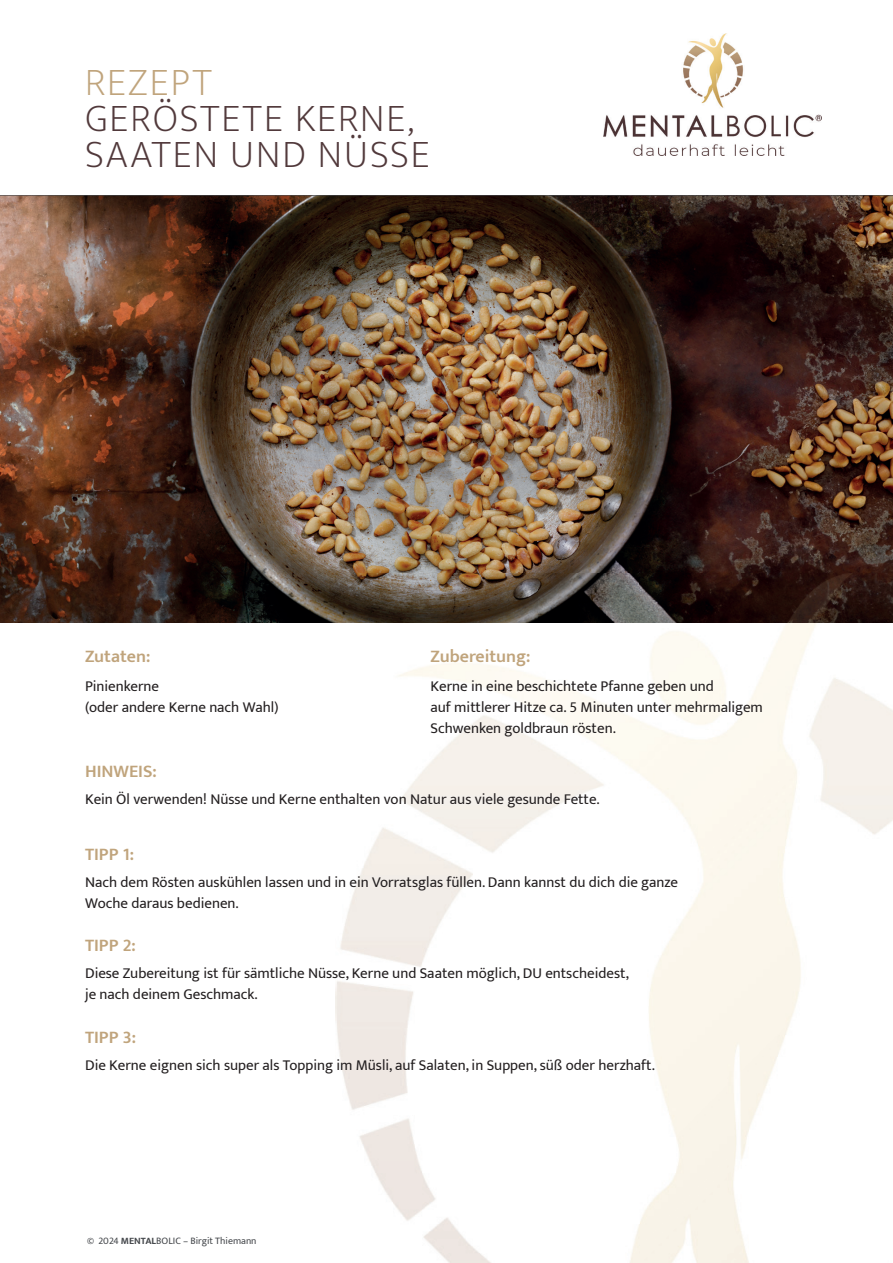
<style>
.page{position:relative;width:893px;height:1263px;background:#fff}
.page>*{position:absolute;margin:0;border:0;box-sizing:border-box;transform-origin:0 0}
.t1{font:200 39px/36px "Mukta";letter-spacing:.05em;color:#51393b}
.t2{font:200 39px "Mukta";letter-spacing:.05em;color:#c0a47c}
.t3{font:600 18px "Mukta";color:#c0a47c}
.t4{font:15px/21px "Mukta";color:#231f20}
.t5{font:9.9px "Mukta";color:#46494d}
.s1{font-weight:700}
</style>
<div class="page">
<img style="left:0;top:196px;width:893px;height:427px">
<img style="left:604px;top:34px;width:218px;height:121px">
<img style="left:336px;top:574px;width:557px;height:689px">
<h1 class="t2" style="left:85px;top:51px;width:128px">REZEPT</h1>
<h1 class="t1" style="left:85px;top:101px;width:346px">GERÖSTETE KERNE,<br>SAATEN UND NÜSSE</h1>
<p class="t3" style="left:85px;top:646px;width:67px">Zutaten:</p>
<p class="t4" style="left:85px;top:675px;width:195px">Pinienkerne<br>(oder andere Kerne nach Wahl)</p>
<p class="t3" style="left:431px;top:646px;width:101px">Zubereitung:</p>
<p class="t4" style="left:431px;top:675px;width:334px">Kerne in eine beschichtete Pfanne geben und<br>auf mittlerer Hitze ca. 5 Minuten unter mehrmaligem<br>Schwenken goldbraun rösten.</p>
<p class="t3" style="left:85px;top:760px;width:73px">HINWEIS:</p>
<p class="t4" style="left:85px;top:789px;width:516px">Kein Öl verwenden! Nüsse und Kerne enthalten von Natur aus viele gesunde Fette.</p>
<p class="t3" style="left:85px;top:843px;width:51px">TIPP 1:</p>
<p class="t4" style="left:85px;top:871px;width:595px">Nach dem Rösten auskühlen lassen und in ein Vorratsglas füllen. Dann kannst du dich die ganze<br>Woche daraus bedienen.</p>
<p class="t3" style="left:85px;top:934px;width:52px">TIPP 2:</p>
<p class="t4" style="left:85px;top:963px;width:545px">Diese Zubereitung ist für sämtliche Nüsse, Kerne und Saaten möglich, DU entscheidest, je nach deinem Geschmack.</p>
<p class="t3" style="left:85px;top:1026px;width:52px">TIPP 3:</p>
<p class="t4" style="left:85px;top:1054px;width:571px">Die Kerne eignen sich super als Topping im Müsli, auf Salaten, in Suppen, süß oder herzhaft.</p>
<p class="t5" style="left:87px;top:1235px;width:171px"><span class="s1">©</span> 2024 <span class="s1">MENTAL</span>BOLIC – Birgit Thiemann</p>
</div>
